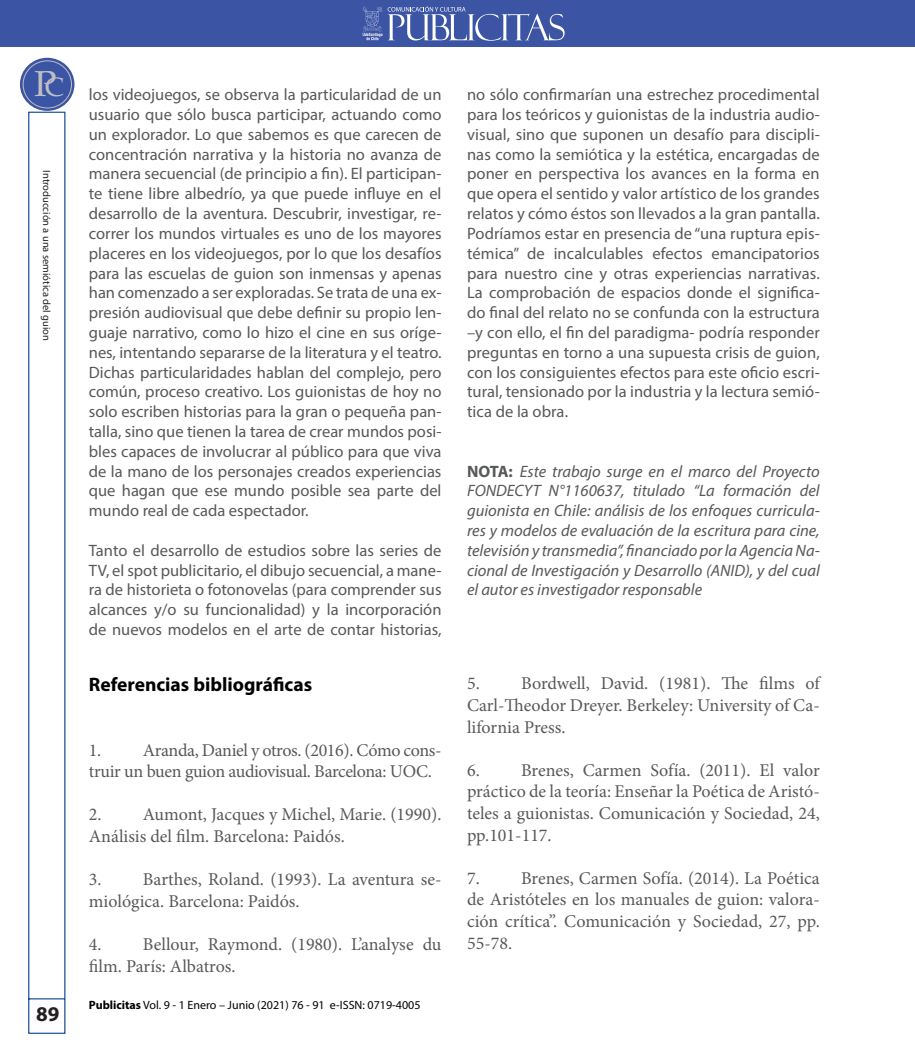
<style>
.page{position:relative;width:915px;height:1042px;background:#fff}
.page>*{position:absolute;margin:0;border:0;box-sizing:border-box;transform-origin:0 0}
.t1{font:36.3px "Palatino Linotype";color:#bebfc2}
.t2{font:700 21px "Myriad Pro";color:#231f20}
.t3{font:700 19.5px "Myriad Pro";color:#000}
.t4{font:18px/21.6px "Minion Pro";letter-spacing:-.005em;color:#57585a}
.t5{font:16.5px/19.8px "Myriad Pro";color:#57585a;text-align:justify}
.t6{font:italic 16.5px/19.8px "Myriad Pro";color:#57585a;text-align:justify}
.t7{font:12px "Myriad Pro";color:#000}
.t8{font:10.5px "Myriad Pro";color:#231f20}
.s1{font-size:26.55px}
.s2{font-weight:700}
.s3{font-weight:700;font-style:normal}
</style>
<div class="page">
<div style="left:0;top:0;width:914px;height:47px;background:#3b54a4"></div>
<div style="left:20px;top:58px;width:54px;height:53px;background:#3b54a4;border-radius:50%"></div>
<div style="left:23px;top:60px;width:49px;height:48px;border:1px solid #bdbfbf;border-radius:50%"></div>
<svg style="left:28px;top:111px;width:38px;height:923px"></svg>
<svg style="left:362px;top:6px;width:202px;height:35px"></svg>
<h1 class="t1" style="left:34px;top:58px;width:32px">P<span class="s1">C</span></h1>
<p class="t8" style="left:53px;top:170px;width:172px;rotate:90deg">Introducción a una semiótica del guion</p>
<p class="t2" style="left:36px;top:1000px;width:25px">89</p>
<p class="t5" style="left:89px;top:85px;width:354px">los videojuegos, se observa la particularidad de un usuario que sólo busca participar, actuando como un explorador. Lo que sabemos es que carecen de concentración narrativa y la historia no avanza de manera secuencial (de principio a fin). El participan&shy;te tiene libre albedrío, ya que puede influye en el desarrollo de la aventura. Descubrir, investigar, re&shy;correr los mundos virtuales es uno de los mayores placeres en los videojuegos, por lo que los desafíos para las escuelas de guion son inmensas y apenas han comenzado a ser exploradas. Se trata de una ex&shy;presión audiovisual que debe definir su propio len&shy;guaje narrativo, como lo hizo el cine en sus oríge&shy;nes, intentando separarse de la literatura y el teatro.<br>Dichas particularidades hablan del complejo, pero común, proceso creativo. Los guionistas de hoy no solo escriben historias para la gran o pequeña pan&shy;talla, sino que tienen la tarea de crear mundos posi&shy;bles capaces de involucrar al público para que viva de la mano de los personajes creados experiencias que hagan que ese mundo posible sea parte del mundo real de cada espectador.</p>
<p class="t5" style="left:89px;top:540px;width:354px">Tanto el desarrollo de estudios sobre las series de TV, el spot publicitario, el dibujo secuencial, a mane&shy;ra de historieta o fotonovelas (para comprender sus alcances y/o su funcionalidad) y la incorporación de nuevos modelos en el arte de contar historias,</p>
<p class="t3" style="left:89px;top:671px;width:225px">Referencias bibliográficas</p>
<p class="t4" style="left:89px;top:739px;width:354px">1. Aranda, Daniel y otros. (2016). Cómo cons&shy;truir un buen guion audiovisual. Barcelona: UOC.</p>
<p class="t4" style="left:89px;top:804px;width:354px">2. Aumont, Jacques y Michel, Marie. (1990).<br>Análisis del film. Barcelona: Paidós.</p>
<p class="t4" style="left:89px;top:869px;width:354px">3. Barthes, Roland. (1993). La aventura se&shy;miológica. Barcelona: Paidós.</p>
<p class="t4" style="left:89px;top:933px;width:354px">4. Bellour, Raymond. (1980). L’analyse du film. París: Albatros.</p>
<p class="t7" style="left:89px;top:997px;width:333px"><span class="s2">Publicitas</span> Vol. 9 - 1 Enero – Junio (2021) 76 - 91 e-ISSN: 0719-4005</p>
<p class="t5" style="left:467px;top:85px;width:354px">no sólo confirmarían una estrechez procedimental para los teóricos y guionistas de la industria audio&shy;visual, sino que suponen un desafío para discipli&shy;nas como la semiótica y la estética, encargadas de poner en perspectiva los avances en la forma en que opera el sentido y valor artístico de los grandes relatos y cómo éstos son llevados a la gran pantalla.<br>Podríamos estar en presencia de “una ruptura epis&shy;témica” de incalculables efectos emancipatorios para nuestro cine y otras experiencias narrativas.<br>La comprobación de espacios donde el significa&shy;do final del relato no se confunda con la estructura –y con ello, el fin del paradigma- podría responder preguntas en torno a una supuesta crisis de guion, con los consiguientes efectos para este oficio escri&shy;tural, tensionado por la industria y la lectura semió&shy;tica de la obra.</p>
<p class="t6" style="left:467px;top:461px;width:354px"><span class="s3">NOTA:</span> Este trabajo surge en el marco del Proyecto FONDECYT N°1160637, titulado “La formación del guionista en Chile: análisis de los enfoques curricula&shy;res y modelos de evaluación de la escritura para cine, televisión y transmedia”, financiado por la Agencia Na&shy;cional de Investigación y Desarrollo (ANID), y del cual el autor es investigador responsable</p>
<p class="t4" style="left:467px;top:673px;width:354px;text-align:justify">5. Bordwell, David. (1981). The films of Carl-Theodor Dreyer. Berkeley: University of Ca&shy;lifornia Press.</p>
<p class="t4" style="left:467px;top:759px;width:354px;text-align:justify">6. Brenes, Carmen Sofía. (2011). El valor práctico de la teoría: Enseñar la Poética de Aristó&shy;teles a guionistas. Comunicación y Sociedad, 24, pp.101-117.</p>
<p class="t4" style="left:467px;top:867px;width:354px;text-align:justify">7. Brenes, Carmen Sofía. (2014). La Poética de Aristóteles en los manuales de guion: valora&shy;ción crítica”. Comunicación y Sociedad, 27, pp.<br>55-78.</p>
</div>
